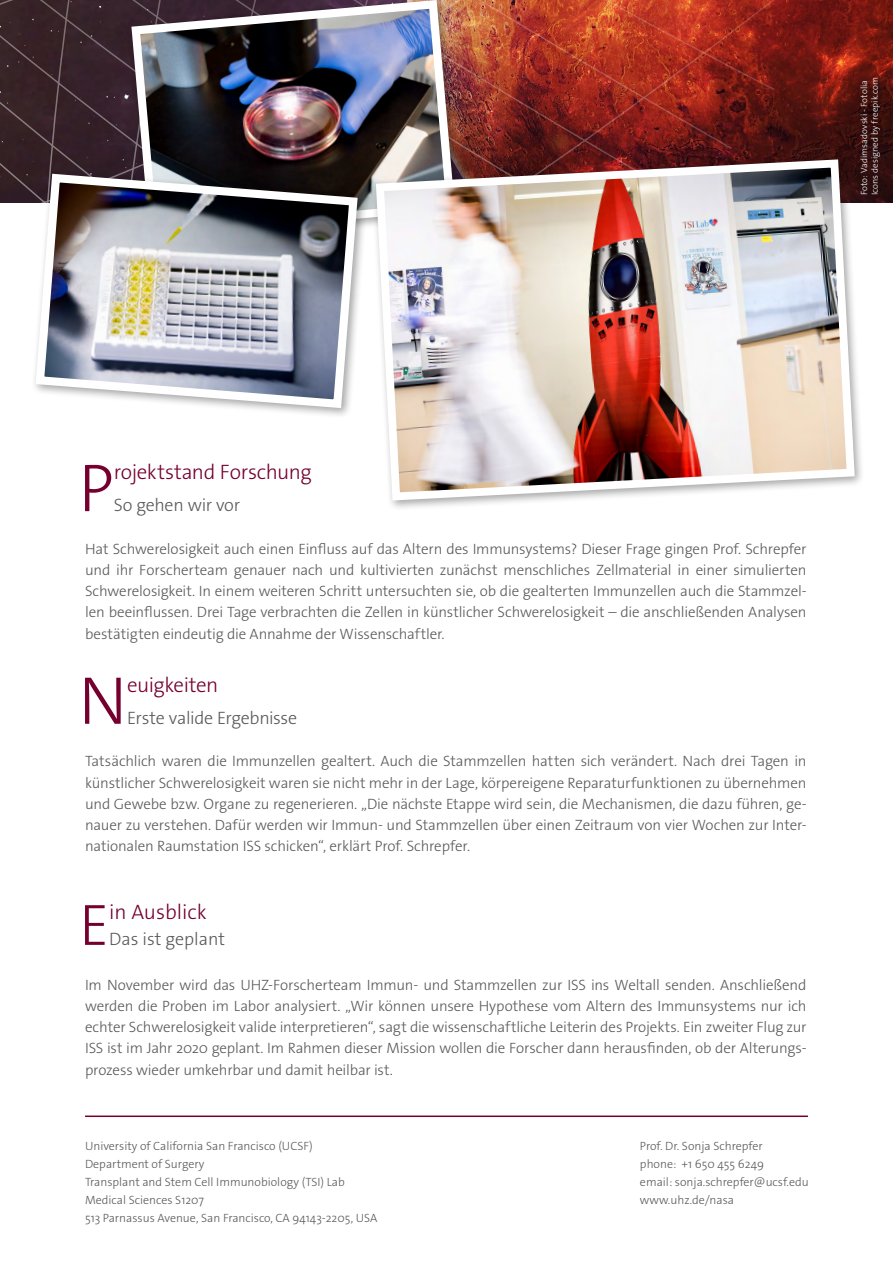
<style>
.page{position:relative;width:893px;height:1263px;background:#fff}
.page>*{position:absolute;margin:0;border:0;box-sizing:border-box;transform-origin:0 0}
.t1{font:300 68.25px "The Sans Os F";color:#750030}
.t2{font:300 58.8px "The Sans Os F";color:#750030}
.t3{font:300 21px "The Sans Os F";letter-spacing:-.015em;color:#750030}
.t4{font:300 18px "The Sans Os F";letter-spacing:-.015em;color:#58595b}
.t5{font:300 15px/21.3px "The Sans Os F";letter-spacing:-.01em;color:#58595b;text-align:justify}
.t6{font:300 12px/18px "The Sans Os F";color:#58595b}
.t7{font:300 9px/10.5px "The Sans Os F";letter-spacing:.015em;color:#fff}
</style>
<div class="page">
<img style="left:0;top:0;width:893px;height:203px">
<hr style="left:85px;top:1115px;width:723px;height:2px;background:#750030">
<img style="left:127px;top:0;width:332px;height:226px">
<div style="left:31px;top:169px;width:337px;height:250px;background:#000;opacity:.35"></div>
<img style="left:31px;top:169px;width:331px;height:243px">
<div style="left:371px;top:154px;width:495px;height:357px;background:#000;opacity:.35"></div>
<img style="left:372px;top:155px;width:487px;height:350px">
<p class="t7" style="left:859px;top:195px;width:120px;rotate:-90deg">Foto: Vadimsadovski - Fotolia<br>Icons designed by freepik.com</p>
<h1 class="t1" style="left:78px;top:444px;width:37px">P</h1>
<h3 class="t3" style="left:114px;top:459px;width:199px">rojektstand Forschung</h3>
<p class="t4" style="left:114px;top:493px;width:128px">So gehen wir vor</p>
<p class="t5" style="left:85px;top:538px;width:723px">Hat Schwerelosigkeit auch einen Einfluss auf das Altern des Immunsystems? Dieser Frage gingen Prof. Schrepfer und ihr Forscherteam genauer nach und kultivierten zunächst menschliches Zellmaterial in einer simulierten Schwerelosigkeit. In einem weiteren Schritt untersuchten sie, ob die gealterten Immunzellen auch die Stammzel&shy;len beeinflussen. Drei Tage verbrachten die Zellen in künstlicher Schwerelosigkeit – die anschließenden Analysen bestätigten eindeutig die Annahme der Wissenschaftler.</p>
<h1 class="t1" style="left:78px;top:657px;width:50px">N</h1>
<h3 class="t3" style="left:127px;top:671px;width:93px">euigkeiten</h3>
<p class="t4" style="left:127px;top:706px;width:172px">Erste valide Ergebnisse</p>
<p class="t5" style="left:85px;top:751px;width:723px">Tatsächlich waren die Immunzellen gealtert. Auch die Stammzellen hatten sich verändert. Nach drei Tagen in künstlicher Schwerelosigkeit waren sie nicht mehr in der Lage, körpereigene Reparaturfunktionen zu übernehmen und Gewebe bzw. Organe zu regenerieren. „Die nächste Etappe wird sein, die Mechanismen, die dazu führen, ge&shy;nauer zu verstehen. Dafür werden wir Immun- und Stammzellen über einen Zeitraum von vier Wochen zur Inter&shy;nationalen Raumstation ISS schicken“, erklärt Prof. Schrepfer.</p>
<h2 class="t2" style="left:79px;top:887px;width:31px">E</h2>
<h3 class="t3" style="left:109px;top:899px;width:99px">in Ausblick</h3>
<p class="t4" style="left:109px;top:927px;width:117px">Das ist geplant</p>
<p class="t5" style="left:85px;top:974px;width:723px">Im November wird das UHZ-Forscherteam Immun- und Stammzellen zur ISS ins Weltall senden. Anschließend werden die Proben im Labor analysiert. „Wir können unsere Hypothese vom Altern des Immunsystems nur ich echter Schwerelosigkeit valide interpretieren“, sagt die wissenschaftliche Leiterin des Projekts. Ein zweiter Flug zur ISS ist im Jahr 2020 geplant. Im Rahmen dieser Mission wollen die Forscher dann herausfinden, ob der Alterungs&shy;prozess wieder umkehrbar und damit heilbar ist.</p>
<p class="t6" style="left:85px;top:1137px;width:294px">University of California San Francisco (UCSF)<br>Department of Surgery<br>Transplant and Stem Cell Immunobiology (TSI) Lab Medical Sciences S1207<br>513 Parnassus Avenue, San Francisco, CA 94143-2205, USA</p>
<p class="t6" style="left:640px;top:1137px;width:170px">Prof. Dr. Sonja Schrepfer<br>phone: +1 650 455 6249<br>email: sonja.schrepfer@ucsf.edu www.uhz.de/nasa</p>
</div>
